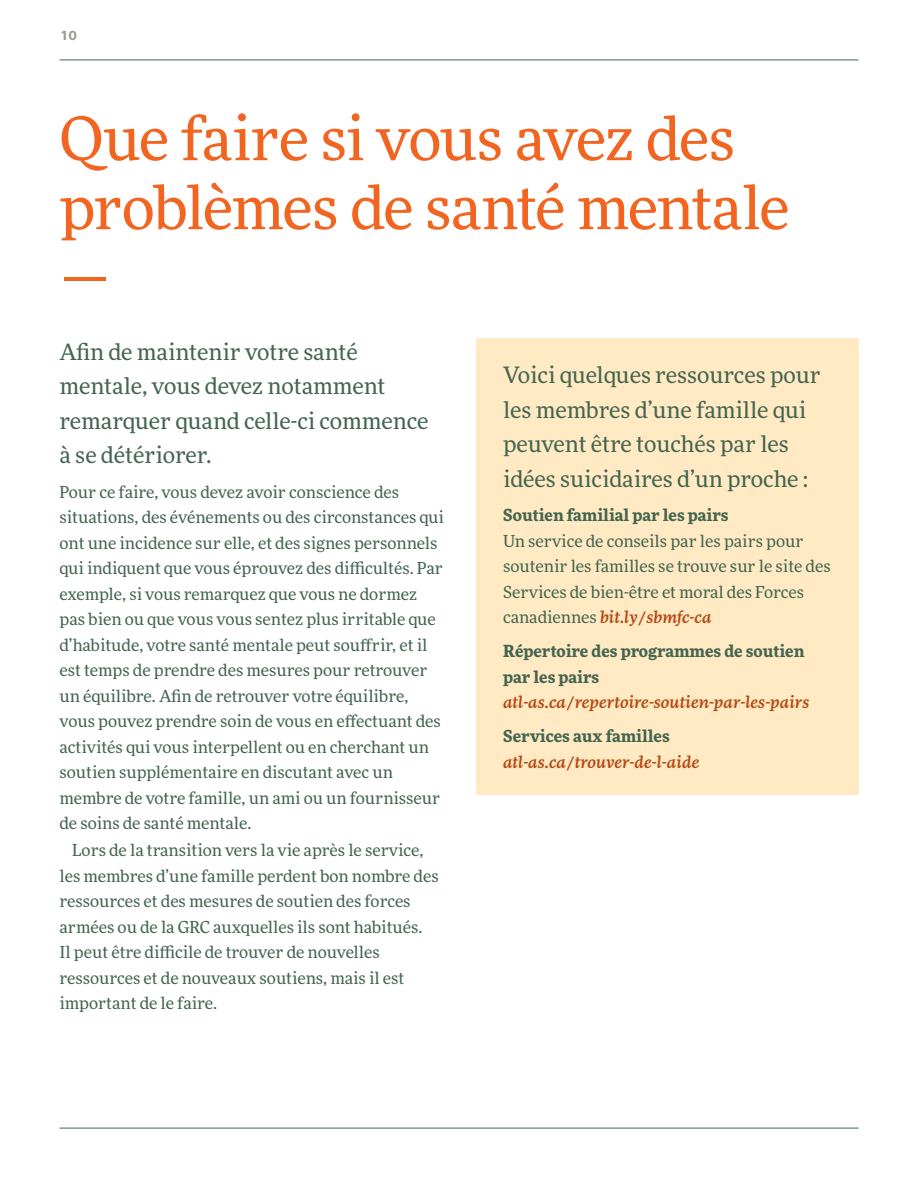
<style>
.page{position:relative;width:918px;height:1188px;background:#fff}
.page>*{position:absolute;margin:0;border:0;box-sizing:border-box;transform-origin:0 0}
.t1{font:60px/69px "More Pro";letter-spacing:-.02em;color:#f26521}
.t2{font:22.5px/34.5px "More Pro";color:#446550}
.t3{font:16.5px/25.5px "More Pro";color:#446550}
.t4{font:700 16.5px/25.5px "More Pro";color:#446550}
.t5{font:italic 500 16.5px "More Pro";color:#b44a13}
.t6{font:700 13.5px "Whitney HTF";color:#9aa094}
.s1{font-weight:500;font-style:italic;color:#b44a13}
</style>
<div class="page">
<hr style="left:60px;top:1128px;width:798px;height:1px;background:#446550">
<hr style="left:60px;top:60px;width:798px;height:1px;background:#446550">
<div style="left:476px;top:339px;width:382px;height:456px;background:#ffeac4"></div>
<p class="t6" style="left:62px;top:27px;width:17px">10</p>
<h1 class="t1" style="left:60px;top:102px;width:732px">Que faire si vous avez des problèmes de santé mentale —</h1>
<h2 class="t2" style="left:60px;top:333px;width:370px">Afin de maintenir votre santé mentale, vous devez notamment remarquer quand celle-ci commence à se détériorer.</h2>
<p class="t3" style="left:60px;top:478px;width:386px">Pour ce faire, vous devez avoir conscience des situations, des événements ou des circonstances qui ont une incidence sur elle, et des signes personnels qui indiquent que vous éprouvez des difficultés. Par exemple, si vous remarquez que vous ne dormez pas bien ou que vous vous sentez plus irritable que d’habitude, votre santé mentale peut souffrir, et il est temps de prendre des mesures pour retrouver un équilibre. Afin de retrouver votre équilibre, vous pouvez prendre soin de vous en effectuant des activités qui vous interpellent ou en cherchant un soutien supplémentaire en discutant avec un membre de votre famille, un ami ou un fournisseur de soins de santé mentale.</p>
<p class="t3" style="left:60px;top:837px;width:381px;text-indent:13px">Lors de la transition vers la vie après le service, les membres d’une famille perdent bon nombre des ressources et des mesures de soutien des forces armées ou de la GRC auxquelles ils sont habitués.<br>Il peut être difficile de trouver de nouvelles ressources et de nouveaux soutiens, mais il est important de le faire.</p>
<h2 class="t2" style="left:503px;top:357px;width:319px">Voici quelques ressources pour les membres d’une famille qui peuvent être touchés par les idées suicidaires d’un proche :</h2>
<p class="t4" style="left:503px;top:501px;width:227px">Soutien familial par les pairs</p>
<p class="t3" style="left:503px;top:528px;width:329px">Un service de conseils par les pairs pour soutenir les familles se trouve sur le site des Services de bien-être et moral des Forces canadiennes <span class="s1">bit.ly/sbmfc-ca</span></p>
<p class="t4" style="left:503px;top:637px;width:303px">Répertoire des programmes de soutien par les pairs</p>
<p class="t5" style="left:503px;top:691px;width:308px">atl-as.ca/repertoire-soutien-par-les-pairs</p>
<p class="t4" style="left:503px;top:722px;width:168px">Services aux familles</p>
<p class="t5" style="left:503px;top:750px;width:198px">atl-as.ca/trouver-de-l-aide</p>
</div>
